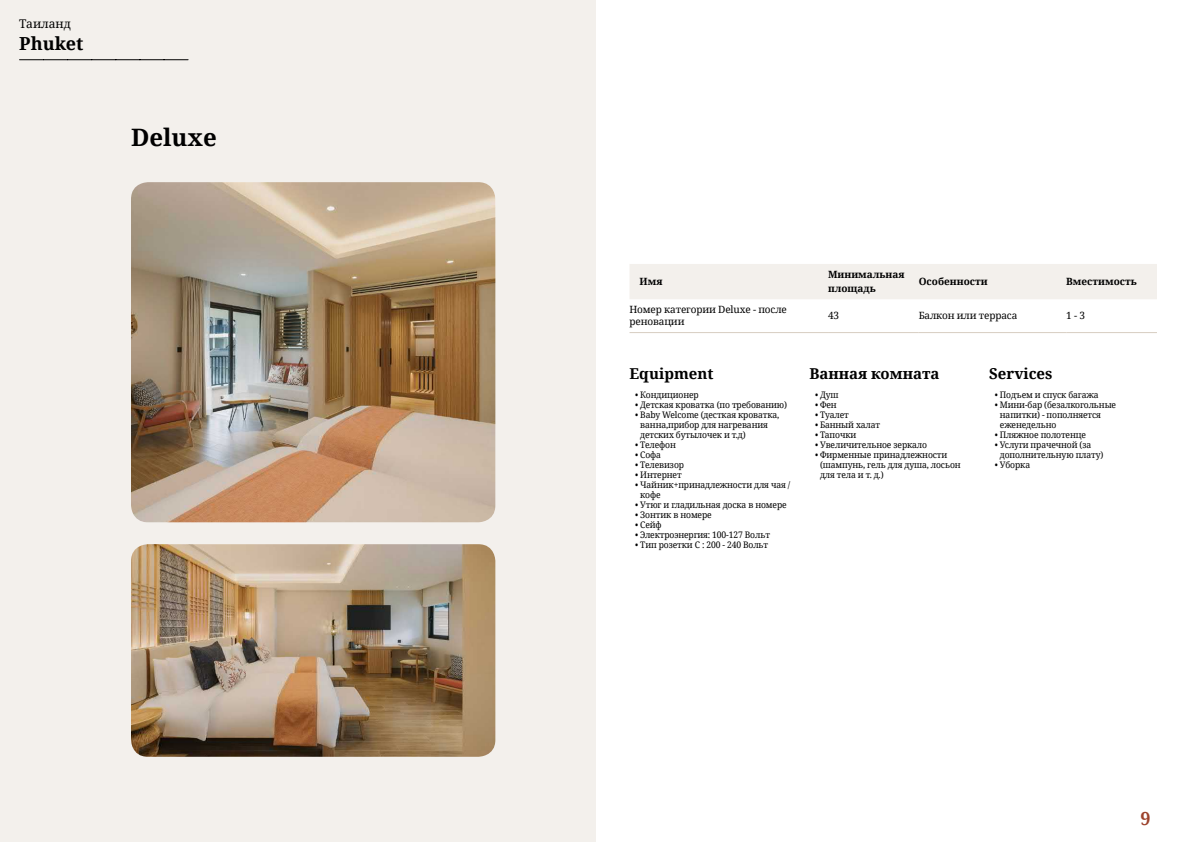
<style>
.page{position:relative;width:1191px;height:842px;background:#fff}
.page>*{position:absolute;margin:0;border:0;box-sizing:border-box;transform-origin:0 0}
.t1{font:700 24px "Noto Serif";color:#000}
.t2{font:700 18px "Noto Serif";color:#000}
.t3{font:700 18px "Noto Serif";color:#9d432c}
.t4{font:700 15px "Noto Serif";color:#000}
.t5{font:12px "Noto Serif";color:#000}
.t6{font:10px/12px "Noto Serif";letter-spacing:-.015em;color:#000}
.t7{font:700 10px/14px "Noto Serif";color:#000}
.t8{font:9px/10px "Noto Serif";letter-spacing:-.015em;color:#000;scale:.95 1}
</style>
<div class="page">
<div style="left:0;top:0;width:595px;height:842px;background:#f3f0ec"></div>
<img style="left:131px;top:182px;width:364px;height:340px">
<img style="left:131px;top:544px;width:364px;height:213px">
<svg style="left:20px;top:59px;width:168px;height:1px"></svg>
<div style="left:630px;top:264px;width:527px;height:35px;background:#f3f0ec"></div>
<hr style="left:629px;top:332px;width:199px;height:1px;background:#d7cdc1">
<hr style="left:828px;top:332px;width:90px;height:1px;background:#d7cdc1">
<hr style="left:918px;top:332px;width:148px;height:1px;background:#d7cdc1">
<hr style="left:1066px;top:332px;width:91px;height:1px;background:#d7cdc1">
<h3 class="t5" style="left:19px;top:16px;width:53px">Таиланд</h3>
<h2 class="t2" style="left:19px;top:31px;width:66px">Phuket</h2>
<h1 class="t1" style="left:131px;top:121px;width:87px">Deluxe</h1>
<p class="t7" style="left:639px;top:274px;width:24px">Имя</p>
<p class="t7" style="left:828px;top:267px;width:78px">Минимальная площадь</p>
<p class="t7" style="left:918px;top:274px;width:70px">Особенности</p>
<p class="t7" style="left:1066px;top:274px;width:72px">Вместимость</p>
<p class="t6" style="left:629px;top:303px;width:159px">Номер категории Deluxe - после реновации</p>
<p class="t6" style="left:828px;top:309px;width:13px">43</p>
<p class="t6" style="left:918px;top:309px;width:100px">Балкон или терраса</p>
<p class="t6" style="left:1066px;top:309px;width:20px">1 - 3</p>
<h3 class="t4" style="left:629px;top:363px;width:85px">Equipment</h3>
<p class="t8" style="left:635px;top:389px;width:68px">• Кондиционер</p>
<p class="t8" style="left:635px;top:399px;width:161px">• Детская кроватка (по требованию)</p>
<p class="t8" style="left:640px;top:409px;width:148px;text-indent:-5px">• Baby Welcome (десткая кроватка, ванна,прибор для нагревания детских бутылочек и т.д)</p>
<p class="t8" style="left:635px;top:439px;width:44px">• Телефон</p>
<p class="t8" style="left:635px;top:449px;width:29px">• Софа</p>
<p class="t8" style="left:635px;top:459px;width:53px">• Телевизор</p>
<p class="t8" style="left:635px;top:469px;width:50px">• Интернет</p>
<p class="t8" style="left:640px;top:479px;width:159px;text-indent:-5px">• Чайник+принадлежности для чая / кофе</p>
<p class="t8" style="left:635px;top:499px;width:161px">• Утюг и гладильная доска в номере</p>
<p class="t8" style="left:635px;top:509px;width:82px">• Зонтик в номере</p>
<p class="t8" style="left:635px;top:519px;width:29px">• Сейф</p>
<p class="t8" style="left:635px;top:529px;width:143px">• Электроэнергия: 100-127 Вольт</p>
<p class="t8" style="left:635px;top:539px;width:142px">• Тип розетки C : 200 - 240 Вольт</p>
<h3 class="t4" style="left:989px;top:363px;width:65px">Services</h3>
<p class="t8" style="left:994px;top:389px;width:111px">• Подъем и спуск багажа</p>
<p class="t8" style="left:1000px;top:399px;width:124px;text-indent:-5px">• Мини-бар (безалкогольные напитки) - пополняется еженедельно</p>
<p class="t8" style="left:994px;top:429px;width:98px">• Пляжное полотенце</p>
<p class="t8" style="left:1000px;top:439px;width:110px;text-indent:-5px">• Услуги прачечной (за дополнительную плату)</p>
<p class="t8" style="left:994px;top:459px;width:39px">• Уборка</p>
<h3 class="t4" style="left:809px;top:363px;width:132px">Ванная комната</h3>
<p class="t8" style="left:815px;top:389px;width:26px">• Душ</p>
<p class="t8" style="left:815px;top:399px;width:24px">• Фен</p>
<p class="t8" style="left:815px;top:409px;width:37px">• Туалет</p>
<p class="t8" style="left:815px;top:419px;width:70px">• Банный халат</p>
<p class="t8" style="left:815px;top:429px;width:45px">• Тапочки</p>
<p class="t8" style="left:815px;top:439px;width:119px">• Увеличительное зеркало</p>
<p class="t8" style="left:820px;top:449px;width:149px;text-indent:-5px">• Фирменные принадлежности (шампунь, гель для душа, лосьон для тела и т. д.)</p>
<h2 class="t3" style="left:1140px;top:806px;width:12px">9</h2>
</div>
